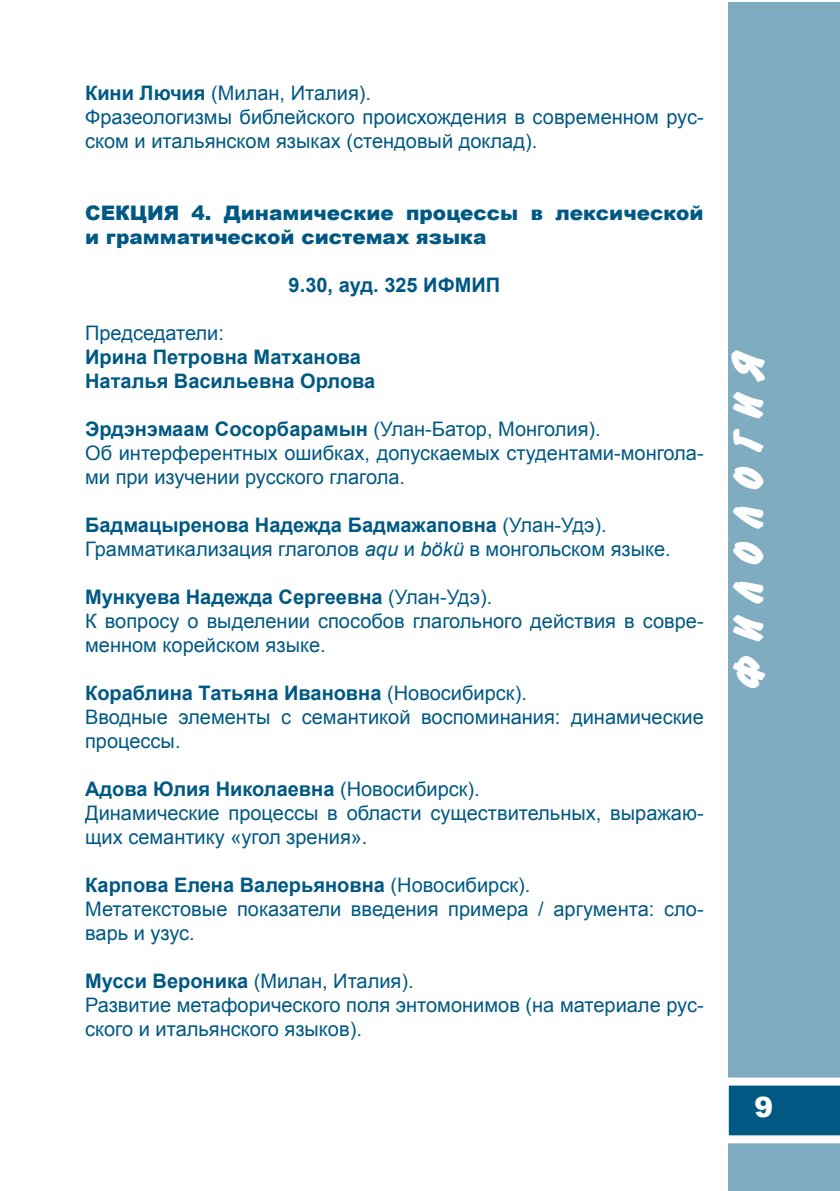
<style>
.page{position:relative;width:840px;height:1191px;background:#fff}
.page>*{position:absolute;margin:0;border:0;box-sizing:border-box;transform-origin:0 0}
.t1{font:700 42px "Flash";color:#fff}
.t2{font:900 28px "Arial";color:#fff}
.t3{font:20px/24px "Arial";color:#005983}
.t4{font:900 20px/24px "Arial";color:#005983}
.t5{font:700 20px/24px "Arial";color:#005983}
.s1{font-weight:700}
.s2{font-style:italic}
</style>
<div class="page">
<div style="left:728px;top:2px;width:111px;height:1189px;background:#80acc1"></div>
<svg style="left:728px;top:1077px;width:111px;height:66px;background:#3f81a1"></svg>
<p class="t3" style="left:85px;top:81px;width:619px"><span class="s1">Кини Лючия</span> (Милан, Италия).<br>Фразеологизмы библейского происхождения в современном рус&shy;ском и итальянском языках (стендовый доклад).</p>
<p class="t4" style="left:85px;top:200px;width:619px;text-indent:106px">4. Динамические процессы в лексической и грамматической системах языка</p>
<p class="t5" style="left:288px;top:273px;width:213px">9.30, ауд. 325 ИФМИП</p>
<p class="t3" style="left:85px;top:321px;width:140px">Председатели:</p>
<p class="t5" style="left:85px;top:345px;width:291px">Ирина Петровна Матханова<br>Наталья Васильевна Орлова</p>
<p class="t3" style="left:85px;top:417px;width:619px"><span class="s1">Эрдэнэмаам Сосорбарамын</span> (Улан-Батор, Монголия).<br>Об интерферентных ошибках, допускаемых студентами-монгола&shy;ми при изучении русского глагола.</p>
<p class="t3" style="left:85px;top:513px;width:587px"><span class="s1">Бадмацыренова Надежда Бадмажаповна</span> (Улан-Удэ).<br>Грамматикализация глаголов <span class="s2">aqu</span> и <span class="s2">bökü</span> в монгольском языке.</p>
<p class="t3" style="left:85px;top:585px;width:619px"><span class="s1">Мункуева Надежда Сергеевна</span> (Улан-Удэ).<br>К вопросу о выделении способов глагольного действия в совре&shy;менном корейском языке.</p>
<p class="t3" style="left:85px;top:681px;width:619px"><span class="s1">Кораблина Татьяна Ивановна</span> (Новосибирск).<br>Вводные элементы с семантикой воспоминания: динамические процессы.</p>
<p class="t3" style="left:85px;top:777px;width:619px"><span class="s1">Адова Юлия Николаевна</span> (Новосибирск).<br>Динамические процессы в области существительных, выражаю&shy;щих семантику «угол зрения».</p>
<p class="t3" style="left:85px;top:873px;width:619px"><span class="s1">Карпова Елена Валерьяновна</span> (Новосибирск).<br>Метатекстовые показатели введения примера / аргумента: сло&shy;варь и узус.</p>
<p class="t3" style="left:85px;top:969px;width:619px"><span class="s1">Мусси Вероника</span> (Милан, Италия).<br>Развитие метафорического поля энтомонимов (на материале рус&shy;ского и итальянского языков).</p>
<p class="t4" style="left:85px;top:200px;width:78px">Секция</p>
<h1 class="t1" style="left:724px;top:694px;width:345px;rotate:-90deg">Ф И Л О Л О Г И Я</h1>
<h2 class="t2" style="left:754px;top:1086px;width:20px">9</h2>
</div>
